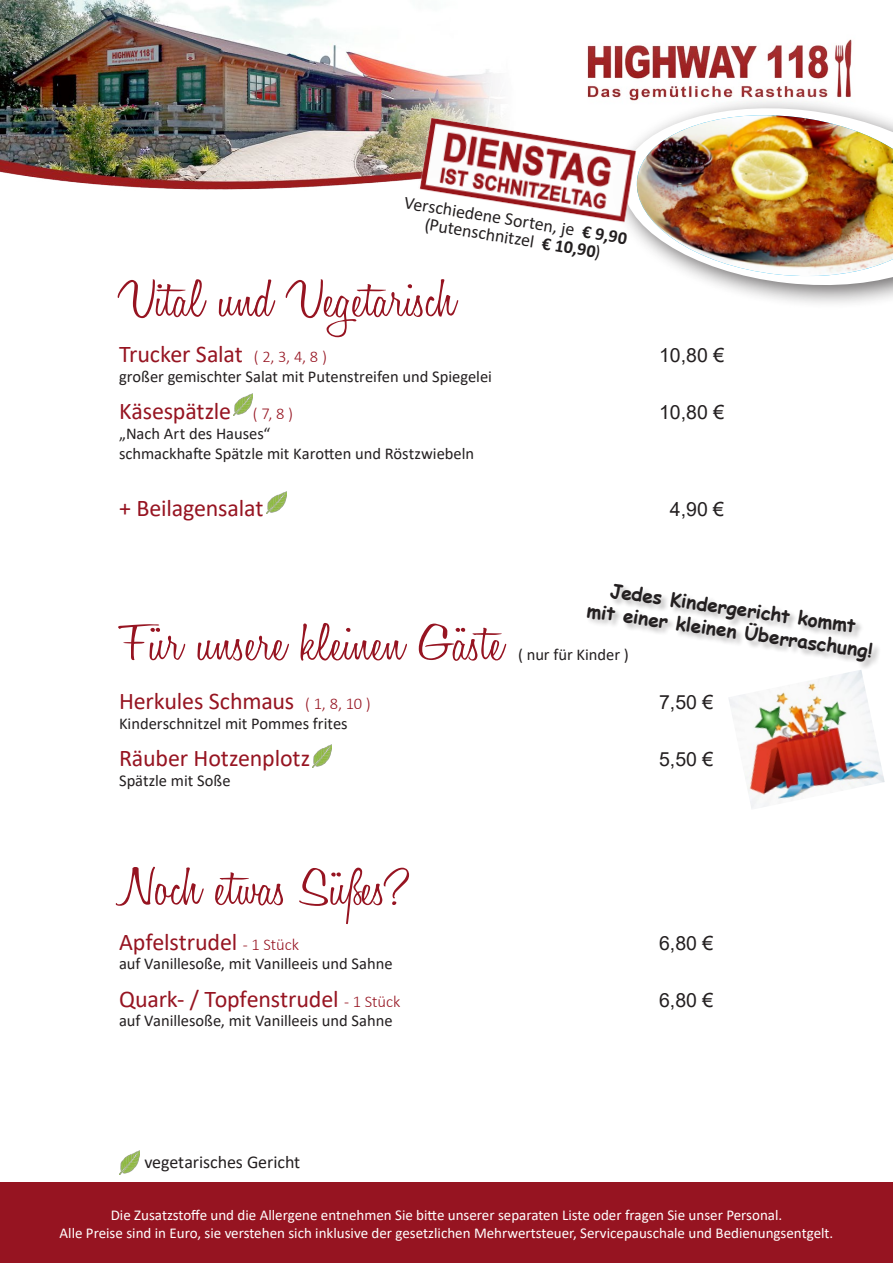
<style>
.page{position:relative;width:893px;height:1263px;background:#fff}
.page>*{position:absolute;margin:0;border:0;box-sizing:border-box;transform-origin:0 0}
.t1{font:300 54px "Honey Script";color:#961421;scale:1.25 1}
.t2{font:24px "Calibri";letter-spacing:-.01em;color:#961421}
.t3{font:19.5px "Arial";color:#231f20}
.t4{font:700 18.9px "Comic Sans MS";color:#231f20}
.t5{font:18px "Calibri";letter-spacing:-.005em;color:#231f20}
.t6{font:16.5px/19.8px "Calibri";letter-spacing:-.005em;color:#231f20}
.t7{font:15px "Calibri";color:#fff}
.s1{font-weight:700}
.s2{font-weight:300;font-size:16.5px}
</style>
<div class="page">
<img style="left:0;top:0;width:852px;height:190px">
<div style="left:0;top:1183px;width:893px;height:80px;background:#961421"></div>
<img style="left:234px;top:393px;width:19px;height:23px">
<img style="left:119px;top:1151px;width:20px;height:24px">
<div style="left:610px;top:96px;width:283px;height:214px;background:#231f20;opacity:.66"></div>
<svg style="left:618px;top:100px;width:275px;height:193px"></svg>
<svg style="left:632px;top:108px;width:261px;height:175px"></svg>
<img style="left:632px;top:115px;width:261px;height:164px">
<img style="left:416px;top:114px;width:223px;height:120px">
<img style="left:729px;top:670px;width:156px;height:139px">
<div style="left:587px;top:584px;width:294px;height:86px;background:#231f20;opacity:.3"></div>
<img style="left:313px;top:745px;width:19px;height:22px">
<img style="left:267px;top:491px;width:19px;height:23px">
<p class="t5" style="left:406px;top:190px;width:227px;rotate:9deg">Verschiedene Sorten, je <span class="s1">€ 9,90</span></p>
<p class="t5" style="left:427px;top:212px;width:179px;rotate:9deg">(Putenschnitzel <span class="s1">€ 10,90</span>)</p>
<p class="t1" style="left:119px;top:266px;width:271px">Vital und Vegetarisch</p>
<p class="t2" style="left:119px;top:337px;width:209px">Trucker Salat <span class="s2">( 2, 3, 4, 8 )</span></p>
<p class="t3" style="left:659px;top:342px;width:67px">10,80 €</p>
<p class="t6" style="left:119px;top:366px;width:374px">großer gemischter Salat mit Putenstreifen und Spiegelei</p>
<p class="t2" style="left:119px;top:394px;width:176px">Käsespätzle <span class="s2">( 7, 8 )</span></p>
<p class="t3" style="left:659px;top:399px;width:67px">10,80 €</p>
<p class="t6" style="left:119px;top:423px;width:357px">„Nach Art des Hauses“<br>schmackhafte Spätzle mit Karotten und Röstzwiebeln</p>
<p class="t2" style="left:119px;top:491px;width:146px">+ Beilagensalat</p>
<p class="t3" style="left:670px;top:495px;width:56px">4,90 €</p>
<p class="t1" style="left:119px;top:610px;width:309px">Für unsere kleinen Gäste</p>
<p class="t4" style="left:612px;top:577px;width:249px;rotate:8deg">Jedes Kindergericht kommt</p>
<p class="t4" style="left:589px;top:596px;width:290px;rotate:8deg">mit einer kleinen Überraschung!</p>
<p class="t6" style="left:518px;top:644px;width:112px">( nur für Kinder )</p>
<p class="t2" style="left:119px;top:684px;width:253px">Herkules Schmaus <span class="s2">( 1, 8, 10 )</span></p>
<p class="t3" style="left:659px;top:689px;width:56px">7,50 €</p>
<p class="t6" style="left:119px;top:713px;width:230px">Kinderschnitzel mit Pommes frites</p>
<p class="t2" style="left:119px;top:742px;width:193px">Räuber Hotzenplotz</p>
<p class="t3" style="left:659px;top:746px;width:56px">5,50 €</p>
<p class="t6" style="left:119px;top:770px;width:113px">Spätzle mit Soße</p>
<p class="t1" style="left:119px;top:855px;width:236px">Noch etwas Süßes?</p>
<p class="t2" style="left:119px;top:925px;width:181px">Apfelstrudel <span class="s2">- 1 Stück</span></p>
<p class="t3" style="left:659px;top:929px;width:56px">6,80 €</p>
<p class="t6" style="left:119px;top:953px;width:275px">auf Vanillesoße, mit Vanilleeis und Sahne</p>
<p class="t2" style="left:119px;top:982px;width:283px">Quark- / Topfenstrudel <span class="s2">- 1 Stück</span></p>
<p class="t3" style="left:659px;top:986px;width:56px">6,80 €</p>
<p class="t6" style="left:119px;top:1011px;width:275px">auf Vanillesoße, mit Vanilleeis und Sahne</p>
<p class="t5" style="left:144px;top:1149px;width:157px">vegetarisches Gericht</p>
<p class="t7" style="left:111px;top:1204px;width:673px">Die Zusatzstoffe und die Allergene entnehmen Sie bitte unserer separaten Liste oder fragen Sie unser Personal.</p>
<p class="t7" style="left:60px;top:1222px;width:775px">Alle Preise sind in Euro, sie verstehen sich inklusive der gesetzlichen Mehrwertsteuer, Servicepauschale und Bedienungsentgelt.</p>
</div>
